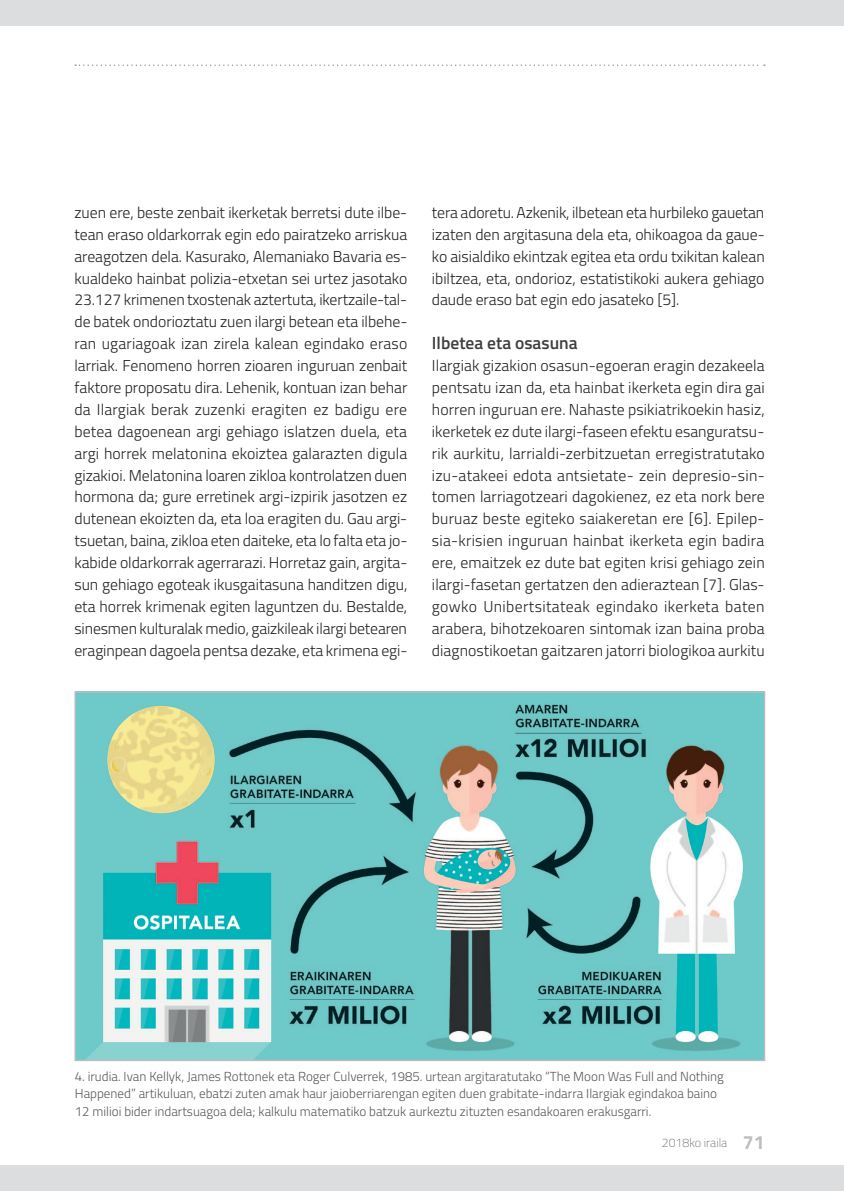
<style>
.page{position:relative;width:844px;height:1191px;background:#fff}
.page>*{position:absolute;margin:0;border:0;box-sizing:border-box;transform-origin:0 0}
.t1{font:600 17.5px "Titillium";color:#3e3e3f}
.t2{font:300 15.75px/21.9px "Titillium";letter-spacing:-.005em;color:#231f20;text-align:justify}
.t3{font:300 13.12px/17.5px "Titillium";color:#57585a}
.t4{font:100 12.25px "Titillium";color:#57585a}
.s1{font-weight:700;font-size:19.25px;color:#bcbdc0}
</style>
<div class="page">
<div style="left:0;top:0;width:843px;height:26px;background:#dcdddf"></div>
<svg style="left:75px;top:64px;width:689px;height:2px"></svg>
<div style="left:0;top:1165px;width:843px;height:26px;background:#dcdddf"></div>
<img style="left:76px;top:693px;width:687px;height:366px">
<p class="t2" style="left:74px;top:201px;width:334px">zuen ere, beste zenbait ikerketak berretsi dute ilbe&shy;tean eraso oldarkorrak egin edo pairatzeko arriskua areagotzen dela. Kasurako, Alemaniako Bavaria es&shy;kualdeko hainbat polizia-etxetan sei urtez jasotako 23.127 krimenen txostenak aztertuta, ikertzaile-tal&shy;de batek ondorioztatu zuen ilargi betean eta ilbehe&shy;ran ugariagoak izan zirela kalean egindako eraso larriak. Fenomeno horren zioaren inguruan zenbait faktore proposatu dira. Lehenik, kontuan izan behar da Ilargiak berak zuzenki eragiten ez badigu ere betea dagoenean argi gehiago islatzen duela, eta argi horrek melatonina ekoiztea galarazten digula gizakioi. Melatonina loaren zikloa kontrolatzen duen hormona da; gure erretinek argi-izpirik jasotzen ez dutenean ekoizten da, eta loa eragiten du. Gau argi&shy;tsuetan, baina, zikloa eten daiteke, eta lo falta eta jo&shy;kabide oldarkorrak agerrarazi. Horretaz gain, argita&shy;sun gehiago egoteak ikusgaitasuna handitzen digu, eta horrek krimenak egiten laguntzen du. Bestalde, sinesmen kulturalak medio, gaizkileak ilargi betearen eraginpean dagoela pentsa dezake, eta krimena egi-</p>
<p class="t2" style="left:432px;top:201px;width:334px">tera adoretu. Azkenik, ilbetean eta hurbileko gauetan izaten den argitasuna dela eta, ohikoagoa da gaue&shy;ko aisialdiko ekintzak egitea eta ordu txikitan kalean ibiltzea, eta, ondorioz, estatistikoki aukera gehiago daude eraso bat egin edo jasateko [5].</p>
<p class="t1" style="left:432px;top:330px;width:147px">Ilbetea eta osasuna</p>
<p class="t2" style="left:432px;top:354px;width:334px">Ilargiak gizakion osasun-egoeran eragin dezakeela pentsatu izan da, eta hainbat ikerketa egin dira gai horren inguruan ere. Nahaste psikiatrikoekin hasiz, ikerketek ez dute ilargi-faseen efektu esanguratsu&shy;rik aurkitu, larrialdi-zerbitzuetan erregistratutako izu-atakeei edota antsietate- zein depresio-sin&shy;tomen larriagotzeari dagokienez, ez eta nork bere buruaz beste egiteko saiakeretan ere [6]. Epilep&shy;sia-krisien inguruan hainbat ikerketa egin badira ere, emaitzek ez dute bat egiten krisi gehiago zein ilargi-fasetan gertatzen den adieraztean [7]. Glas&shy;gowko Unibertsitateak egindako ikerketa baten arabera, bihotzekoaren sintomak izan baina proba diagnostikoetan gaitzaren jatorri biologikoa aurkitu</p>
<p class="t3" style="left:75px;top:1067px;width:650px">4. irudia. Ivan Kellyk, James Rottonek eta Roger Culverrek, 1985. urtean argitaratutako “The Moon Was Full and Nothing<br>Happened” artikuluan, ebatzi zuten amak haur jaioberriarengan egiten duen grabitate-indarra Ilargiak egindakoa baino<br>12 milioi bider indartsuagoa dela; kalkulu matematiko batzuk aurkeztu zituzten esandakoaren erakusgarri.</p>
<p class="t4" style="left:661px;top:1133px;width:104px">2018ko iraila <span class="s1">71</span></p>
</div>
